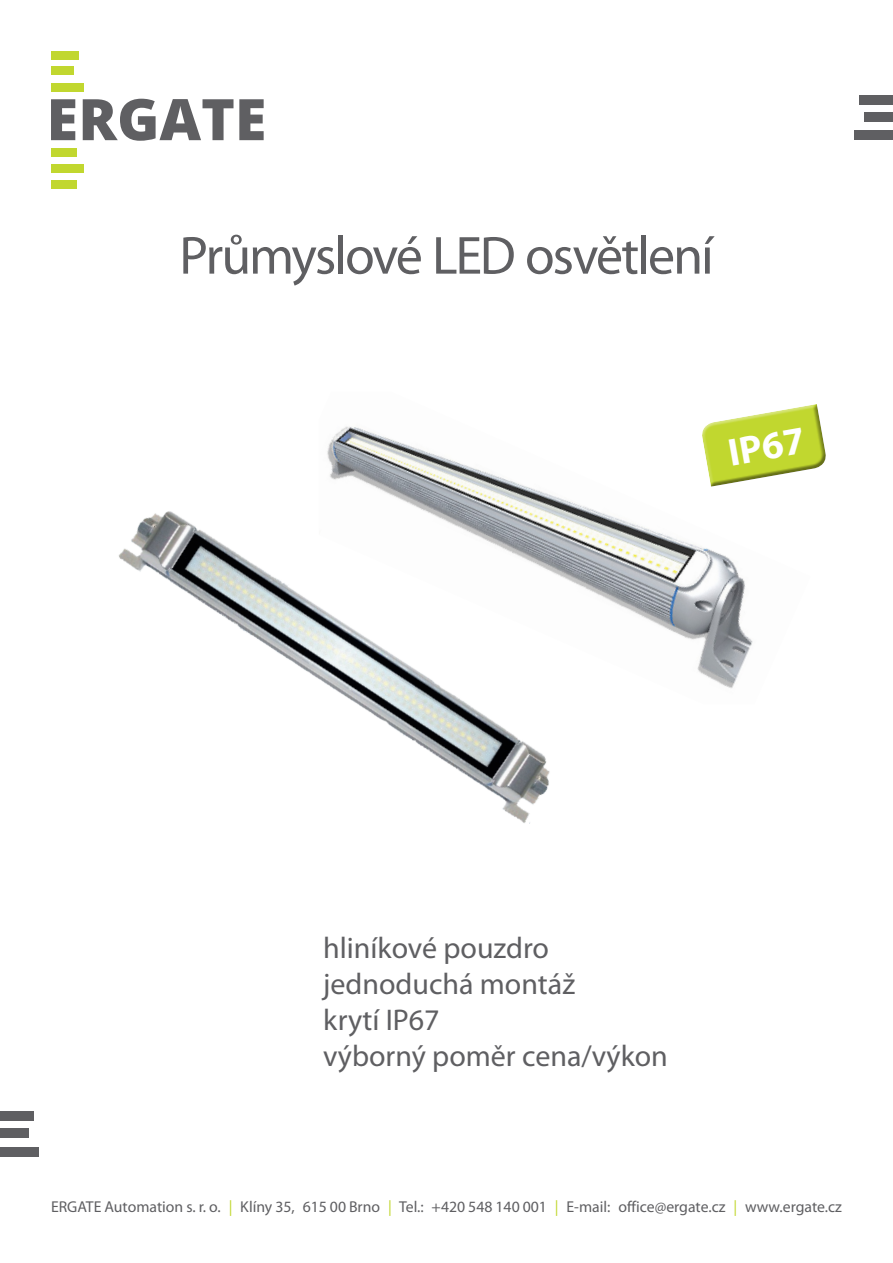
<style>
.page{position:relative;width:893px;height:1263px;background:#fff}
.page>*{position:absolute;margin:0;border:0;box-sizing:border-box;transform-origin:0 0}
.nadpis-1-letaky{font:54px "Myriad Pro";letter-spacing:-.04em;color:#5f5f62}
.t1{font:700 39px "Myriad Pro";color:#fff}
.t2{font:30px "Myriad Pro";color:#5f5f62}
.t3{font:15.75px "Myriad Pro";color:#5f5f62}
.s1{color:#c1d72f}
</style>
<div class="page">
<div style="left:860px;top:95px;width:33px;height:10px;background:#5f5f62"></div>
<div style="left:865px;top:112px;width:28px;height:10px;background:#5f5f62"></div>
<div style="left:855px;top:130px;width:38px;height:10px;background:#5f5f62"></div>
<div style="left:51px;top:148px;width:26px;height:9px;background:#c1d72f"></div>
<div style="left:51px;top:164px;width:32px;height:8px;background:#c1d72f"></div>
<div style="left:51px;top:180px;width:26px;height:9px;background:#c1d72f"></div>
<div style="left:51px;top:51px;width:28px;height:9px;background:#c1d72f"></div>
<div style="left:51px;top:66px;width:23px;height:9px;background:#c1d72f"></div>
<div style="left:51px;top:83px;width:32px;height:9px;background:#c1d72f"></div>
<svg style="left:83px;top:99px;width:150px;height:42px"></svg>
<svg style="left:239px;top:99px;width:25px;height:41px"></svg>
<svg style="left:51px;top:99px;width:24px;height:41px"></svg>
<div style="left:0;top:1111px;width:33px;height:10px;background:#5f5f62"></div>
<div style="left:0;top:1128px;width:28px;height:10px;background:#5f5f62"></div>
<div style="left:0;top:1147px;width:38px;height:10px;background:#5f5f62"></div>
<img style="left:327px;top:426px;width:426px;height:263px">
<img style="left:118px;top:462px;width:456px;height:362px">
<svg style="left:698px;top:404px;width:128px;height:84px"></svg>
<p class="nadpis-1-letaky" style="left:179px;top:222px;width:536px">Průmyslové LED osvětlení</p>
<p class="t1" style="left:724px;top:428px;width:79px;rotate:-10deg">IP67</p>
<p class="t2" style="left:323px;top:929px;width:227px">hliníkové pouzdro</p>
<p class="t2" style="left:323px;top:965px;width:253px">jednoduchá montáž</p>
<p class="t2" style="left:323px;top:1001px;width:118px">krytí IP67</p>
<p class="t2" style="left:323px;top:1037px;width:346px">výborný poměr cena/výkon</p>
<p class="t3" style="left:51px;top:1197px;width:792px">ERGATE Automation s. r. o. <span class="s1">|</span> Klíny 35, 615 00 Brno <span class="s1">|</span> Tel.: +420 548 140 001 <span class="s1">|</span> E-mail: office@ergate.cz <span class="s1">|</span> www.ergate.cz</p>
</div>
